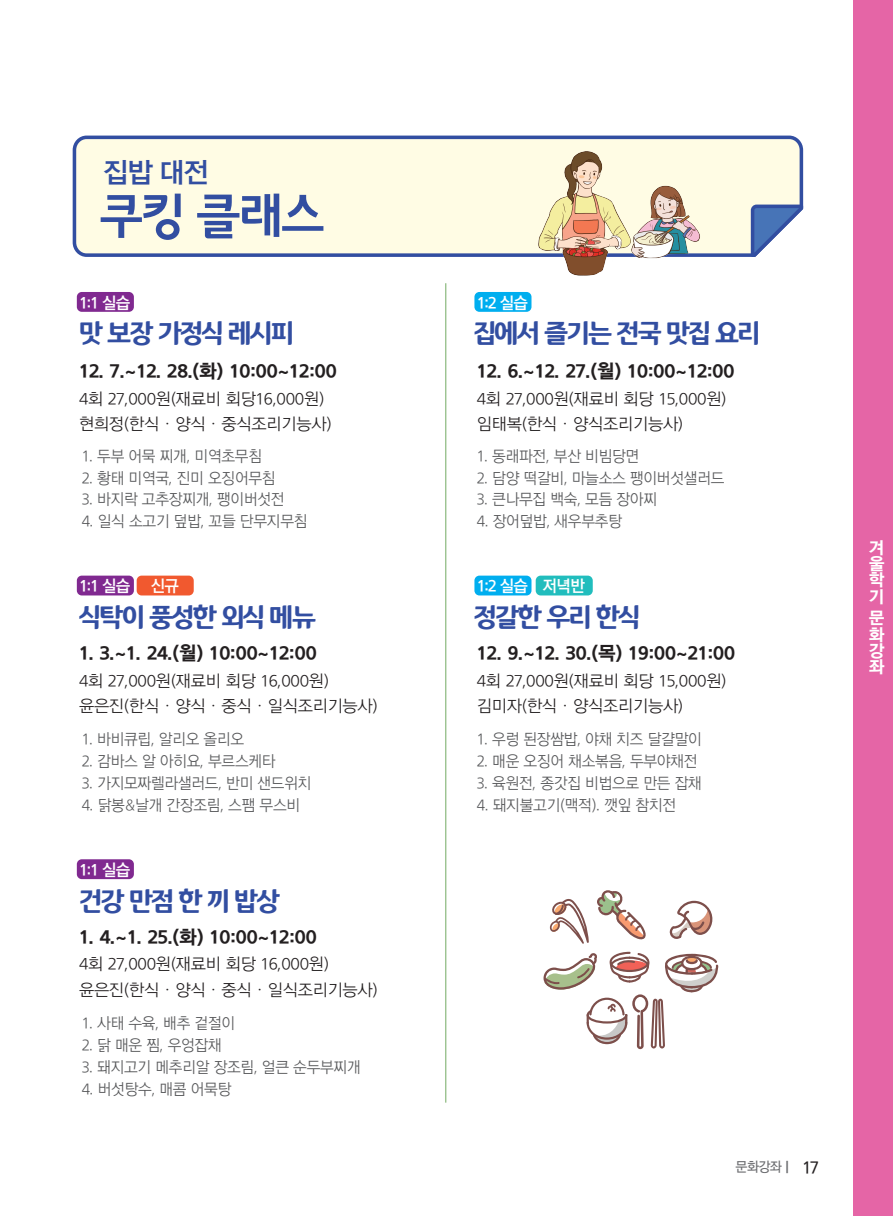
<style>
.page{position:relative;width:893px;height:1216px;background:#fff}
.page>*{position:absolute;margin:0;border:0;box-sizing:border-box;transform-origin:0 0}
.t1{font:49.88px "TR Gothic 240";color:#324ea1;scale:1.05 1}
.t2{font:28px "THE Lux Go B U";color:#324ea1}
.t3{font:26.25px "Environment B";letter-spacing:-.05em;color:#324ea1}
.t4{font:19.25px "THE Lux Go EB U";color:#231f20}
.t5{font:17.15px/16.4px "THE Lux Go EB U";color:#fff;text-align:justify}
.t6{font:16.62px/25.4px "THE Lux Go R U";letter-spacing:-.02em;color:#231f20}
.t7{font:16.62px "THE Lux Go B U";letter-spacing:-.05em;color:#fff;scale:.95 1}
.t8{font:15.75px "THE Lux Go R U";letter-spacing:-.02em;color:#57585a;scale:.95 1}
.t9{font:13.83px "THE Lux Go M U";color:#6c6d70;scale:.95 1}
.s1{font-family:"Goyang Deogyang B"}
.s2{font-size:17.5px;color:#231f20}
</style>
<div class="page">
<svg style="left:73px;top:136px;width:730px;height:121px;fill:#fffce4"></svg>
<svg style="left:751px;top:204px;width:52px;height:53px"></svg>
<div style="left:853px;top:0;width:40px;height:1215px;background:#e565a6"></div>
<hr style="left:445px;top:283px;width:1px;height:819px;background:#73aa62">
<div style="left:77px;top:292px;width:57px;height:20px;background:#802990;border-radius:5px"></div>
<div style="left:536px;top:575px;width:57px;height:20px;background:#21bdbd;border-radius:5px"></div>
<div style="left:474px;top:575px;width:57px;height:20px;background:#00aeef;border-radius:5px"></div>
<div style="left:77px;top:575px;width:57px;height:20px;background:#802990;border-radius:5px"></div>
<div style="left:137px;top:575px;width:57px;height:20px;background:#f1592f;border-radius:5px"></div>
<div style="left:474px;top:292px;width:57px;height:20px;background:#00aeef;border-radius:5px"></div>
<div style="left:77px;top:859px;width:57px;height:20px;background:#802990;border-radius:5px"></div>
<svg style="left:597px;top:890px;width:49px;height:50px"></svg>
<svg style="left:670px;top:900px;width:43px;height:39px"></svg>
<svg style="left:549px;top:899px;width:40px;height:44px"></svg>
<svg style="left:543px;top:951px;width:176px;height:98px"></svg>
<img style="left:538px;top:149px;width:163px;height:127px">
<h2 class="t2" style="left:103px;top:157px;width:108px">집밥 대전</h2>
<h1 class="t1" style="left:100px;top:186px;width:216px">쿠킹 클래스</h1>
<p class="t7" style="left:80px;top:294px;width:55px">1:1 실습</p>
<h3 class="t3" style="left:79px;top:317px;width:216px">맛 보장 가정식 레시피</h3>
<p class="t4" style="left:79px;top:361px;width:259px">12. 7.~12. 28.(화) 10:00~12:00</p>
<p class="t6" style="left:79px;top:386px;width:254px">4회 27,000원(재료비 회당16,000원) 현희정(한식ㆍ양식ㆍ중식조리기능사)</p>
<p class="t8" style="left:82px;top:447px;width:191px">1. 두부 어묵 찌개, 미역초무침</p>
<p class="t8" style="left:82px;top:469px;width:206px">2. 황태 미역국, 진미 오징어무침</p>
<p class="t8" style="left:82px;top:491px;width:215px">3. 바지락 고추장찌개, 팽이버섯전</p>
<p class="t8" style="left:82px;top:513px;width:239px">4. 일식 소고기 덮밥, 꼬들 단무지무침</p>
<p class="t7" style="left:80px;top:577px;width:106px">1:1 실습 신규</p>
<h3 class="t3" style="left:79px;top:600px;width:239px">식탁이 풍성한 외식 메뉴</h3>
<p class="t4" style="left:79px;top:643px;width:239px">1. 3.~1. 24.(월) 10:00~12:00</p>
<p class="t6" style="left:79px;top:667px;width:301px">4회 27,000원(재료비 회당 16,000원) 윤은진(한식ㆍ양식ㆍ중식ㆍ일식조리기능사)</p>
<p class="t8" style="left:82px;top:731px;width:172px">1. 바비큐립, 알리오 올리오</p>
<p class="t8" style="left:82px;top:753px;width:206px">2. 감바스 알 아히요, 부르스케타</p>
<p class="t8" style="left:82px;top:775px;width:243px">3. 가지모짜렐라샐러드, 반미 샌드위치</p>
<p class="t8" style="left:82px;top:796px;width:231px">4. 닭봉&amp;날개 간장조림, 스팸 무스비</p>
<p class="t7" style="left:80px;top:861px;width:55px">1:1 실습</p>
<h3 class="t3" style="left:79px;top:884px;width:202px">건강 만점 한 끼 밥상</h3>
<p class="t4" style="left:79px;top:926px;width:239px">1. 4.~1. 25.(화) 10:00~12:00</p>
<p class="t6" style="left:79px;top:951px;width:301px">4회 27,000원(재료비 회당 16,000원) 윤은진(한식ㆍ양식ㆍ중식ㆍ일식조리기능사)</p>
<p class="t8" style="left:82px;top:1014px;width:163px">1. 사태 수육, 배추 겉절이</p>
<p class="t8" style="left:82px;top:1036px;width:149px">2. 닭 매운 찜, 우엉잡채</p>
<p class="t8" style="left:82px;top:1058px;width:295px">3. 돼지고기 메추리알 장조림, 얼큰 순두부찌개</p>
<p class="t8" style="left:82px;top:1080px;width:159px">4. 버섯탕수, 매콤 어묵탕</p>
<p class="t7" style="left:477px;top:294px;width:55px">1:2 실습</p>
<h3 class="t3" style="left:474px;top:317px;width:287px">집에서 즐기는 전국 맛집 요리</h3>
<p class="t4" style="left:477px;top:361px;width:259px">12. 6.~12. 27.(월) 10:00~12:00</p>
<p class="t6" style="left:477px;top:386px;width:251px">4회 27,000원(재료비 회당 15,000원) 임태복(한식ㆍ양식조리기능사)</p>
<p class="t8" style="left:477px;top:447px;width:172px">1. 동래파전, 부산 비빔당면</p>
<p class="t8" style="left:477px;top:469px;width:262px">2. 담양 떡갈비, 마늘소스 팽이버섯샐러드</p>
<p class="t8" style="left:477px;top:491px;width:191px">3. 큰나무집 백숙, 모듬 장아찌</p>
<p class="t8" style="left:477px;top:513px;width:154px">4. 장어덮밥, 새우부추탕</p>
<p class="t7" style="left:477px;top:577px;width:115px">1:2 실습 저녁반</p>
<h3 class="t3" style="left:474px;top:600px;width:168px">정갈한 우리 한식</h3>
<p class="t4" style="left:477px;top:643px;width:260px">12. 9.~12. 30.(목) 19:00~21:00</p>
<p class="t6" style="left:477px;top:667px;width:251px">4회 27,000원(재료비 회당 15,000원) 김미자(한식ㆍ양식조리기능사)</p>
<p class="t8" style="left:477px;top:731px;width:238px">1. 우렁 된장쌈밥, 야채 치즈 달걀말이</p>
<p class="t8" style="left:477px;top:753px;width:234px">2. 매운 오징어 채소볶음, 두부야채전</p>
<p class="t8" style="left:477px;top:775px;width:238px">3. 육원전, 종갓집 비법으로 만든 잡채</p>
<p class="t8" style="left:477px;top:796px;width:211px">4. 돼지불고기(맥적). 깻잎 참치전</p>
<p class="t5" style="left:869px;top:539px;width:17px">겨 울 학 기</p>
<p class="t5" style="left:869px;top:610px;width:17px">문 화 강 좌</p>
<p class="t9" style="left:736px;top:1159px;width:89px">문화강좌<span class="s1">｜</span> <span class="s2">17</span></p>
</div>
